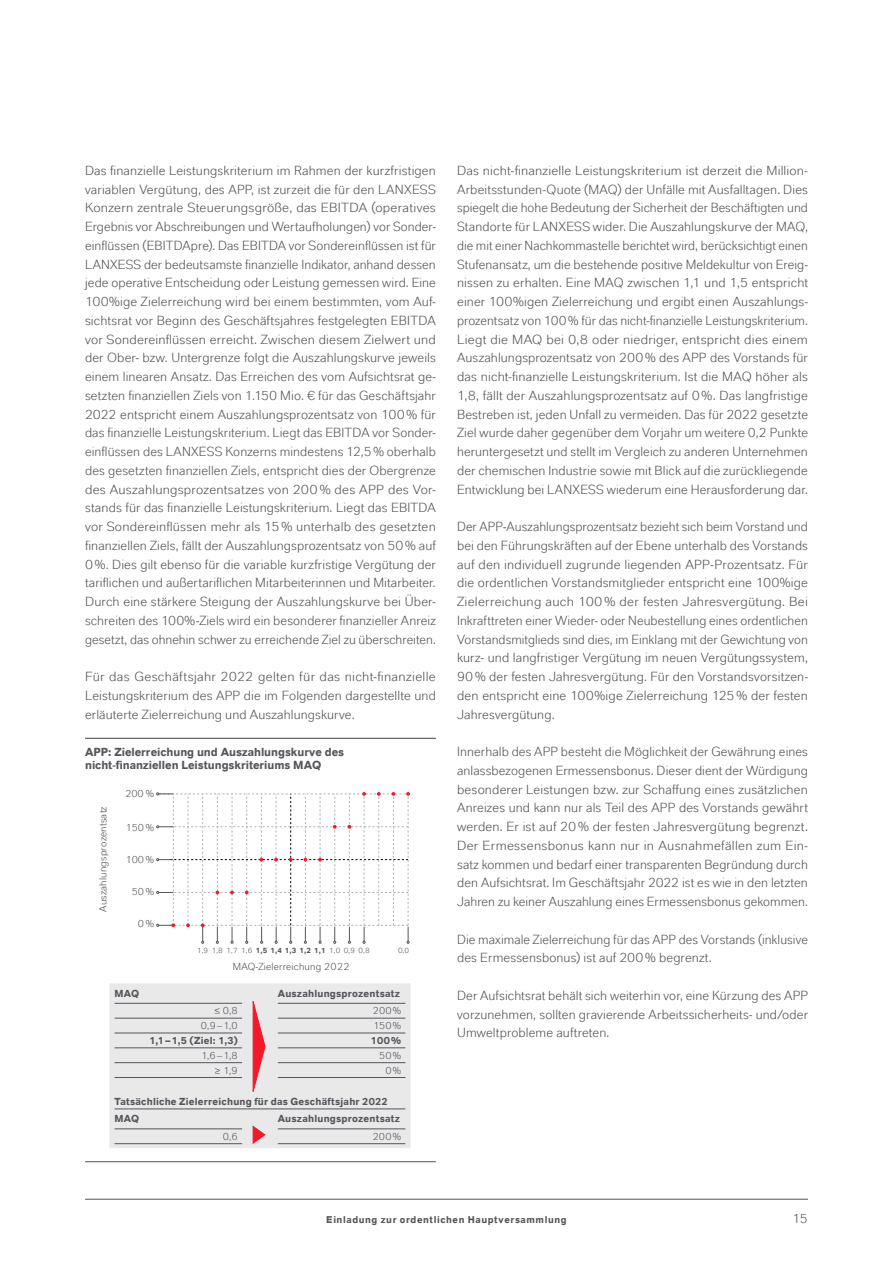
<style>
.page{position:relative;width:893px;height:1263px;background:#fff}
.page>*{position:absolute;margin:0;border:0;box-sizing:border-box;transform-origin:0 0}
.t1{font:13.2px/18.8px "Lanxess";letter-spacing:.005em;color:#54565a;text-align:justify}
.t2{font:700 11.7px/14px "Lanxess";letter-spacing:-.005em;color:#55565a}
.t3{font:700 10.2px/17.9px "Lanxess";letter-spacing:.02em;color:#54565a}
.t4{font:10.2px "Lanxess";color:#54565a}
.t5{font:10.2px "Lanxess";letter-spacing:.02em;color:#55565a}
.t6{font:10.05px "Lanxess";letter-spacing:.015em;color:#55565a}
.t7{font:700 9.75px "Lanxess";letter-spacing:.06em;color:#54565a}
.t8{font:7.5px "Lanxess";color:#55565a}
.s1{font-weight:700}
</style>
<div class="page">
<hr style="left:85px;top:1199px;width:723px;height:1px;background:#54565a">
<hr style="left:85px;top:738px;width:351px;height:1px;background:#55565a">
<hr style="left:85px;top:1161px;width:351px;height:1px;background:#55565a">
<svg style="left:156px;top:792px;width:254px;height:151px"></svg>
<div style="left:109px;top:983px;width:301px;height:165px;background:#e9e9ea"></div>
<hr style="left:115px;top:1003px;width:127px;height:1px;background:#54565a">
<hr style="left:278px;top:1003px;width:127px;height:1px;background:#54565a">
<hr style="left:115px;top:1128px;width:127px;height:1px;background:#54565a">
<hr style="left:278px;top:1128px;width:127px;height:1px;background:#54565a">
<hr style="left:115px;top:1033px;width:127px;height:1px;background:#54565a">
<hr style="left:115px;top:1047px;width:127px;height:1px;background:#54565a">
<hr style="left:115px;top:1077px;width:127px;height:1px;background:#54565a">
<hr style="left:115px;top:1143px;width:127px;height:1px;background:#54565a">
<hr style="left:115px;top:1018px;width:127px;height:1px;background:#54565a">
<hr style="left:278px;top:1018px;width:127px;height:1px;background:#54565a">
<hr style="left:278px;top:1033px;width:127px;height:1px;background:#54565a">
<hr style="left:278px;top:1047px;width:127px;height:1px;background:#54565a">
<hr style="left:278px;top:1062px;width:127px;height:1px;background:#54565a">
<hr style="left:278px;top:1077px;width:127px;height:1px;background:#54565a">
<hr style="left:115px;top:1109px;width:127px;height:1px;background:#54565a">
<svg style="left:242px;top:1109px;width:36px;height:1px"></svg>
<hr style="left:278px;top:1109px;width:127px;height:1px;background:#54565a">
<hr style="left:278px;top:1143px;width:127px;height:1px;background:#54565a">
<hr style="left:115px;top:1062px;width:127px;height:1px;background:#54565a">
<svg style="left:252px;top:997px;width:14px;height:95px"></svg>
<svg style="left:252px;top:1125px;width:14px;height:19px"></svg>
<p class="t1" style="left:85px;top:160px;width:352px">Das finanzielle Leistungskriterium im Rahmen der kurzfristigen variablen Vergütung, des APP, ist zurzeit die für den LANXESS Konzern zentrale Steuerungsgröße, das EBITDA (operatives Ergebnis vor Abschreibungen und Wertaufholungen) vor Sonder&shy;einflüssen (EBITDApre). Das EBITDA vor Sondereinflüssen ist für LANXESS der bedeutsamste finanzielle Indikator, anhand dessen jede operative Entscheidung oder Leistung gemessen wird. Eine 100%ige Zielerreichung wird bei einem bestimmten, vom Auf&shy;sichtsrat vor Beginn des Geschäftsjahres festgelegten EBITDA vor Sondereinflüssen erreicht. Zwischen diesem Zielwert und der Ober- bzw. Untergrenze folgt die Auszahlungskurve jeweils einem linearen Ansatz. Das Erreichen des vom Aufsichtsrat ge&shy;setzten finanziellen Ziels von 1.150 Mio. € für das Geschäftsjahr 2022 entspricht einem Auszahlungsprozentsatz von 100% für das finanzielle Leistungskriterium. Liegt das EBITDA vor Sonder&shy;einflüssen des LANXESS Konzerns mindestens 12,5% oberhalb des gesetzten finanziellen Ziels, entspricht dies der Obergrenze des Auszahlungsprozentsatzes von 200 % des APP des Vor&shy;stands für das finanzielle Leistungskriterium. Liegt das EBITDA vor Sondereinflüssen mehr als 15 % unterhalb des gesetzten finanziellen Ziels, fällt der Auszahlungsprozentsatz von 50% auf 0%. Dies gilt ebenso für die variable kurzfristige Vergütung der tariflichen und außertariflichen Mitarbeiterinnen und Mitarbeiter.<br>Durch eine stärkere Steigung der Auszahlungskurve bei Über&shy;schreiten des 100%-Ziels wird ein besonderer finanzieller Anreiz gesetzt, das ohnehin schwer zu erreichende Ziel zu überschreiten.</p>
<p class="t1" style="left:85px;top:667px;width:352px">Für das Geschäftsjahr 2022 gelten für das nicht-finanzielle Leistungskriterium des APP die im Folgenden dargestellte und erläuterte Zielerreichung und Auszahlungskurve.</p>
<p class="t2" style="left:85px;top:744px;width:261px">APP: Zielerreichung und Auszahlungskurve des nicht-finanziellen Leistungskriteriums MAQ</p>
<p class="t5" style="left:125px;top:787px;width:30px">200 %</p>
<p class="t5" style="left:126px;top:821px;width:30px">150 %</p>
<p class="t5" style="left:126px;top:853px;width:30px">100 %</p>
<p class="t5" style="left:132px;top:885px;width:24px">50 %</p>
<p class="t5" style="left:138px;top:917px;width:18px">0 %</p>
<p class="t5" style="left:97px;top:912px;width:107px;rotate:-90deg">Auszahlungsprozentsatz</p>
<p class="t8" style="left:197px;top:946px;width:174px">1,9 1,8 1,7 1,6 <span class="s1">1,5 1,4 1,3 1,2 1,1</span> 1,0 0,9 0,8</p>
<p class="t8" style="left:398px;top:946px;width:13px">0,0</p>
<p class="t6" style="left:233px;top:960px;width:118px">MAQ-Zielerreichung 2022</p>
<p class="t3" style="left:115px;top:984px;width:26px">MAQ</p>
<p class="t3" style="left:278px;top:984px;width:124px">Auszahlungsprozentsatz</p>
<p class="t4" style="left:214px;top:1004px;width:25px">≤ 0,8</p>
<p class="t4" style="left:373px;top:1004px;width:30px">200%</p>
<p class="t4" style="left:201px;top:1019px;width:38px">0,9–1,0</p>
<p class="t4" style="left:374px;top:1019px;width:29px">150%</p>
<p class="t3" style="left:150px;top:1031px;width:90px">1,1–1,5 (Ziel: 1,3)</p>
<p class="t3" style="left:371px;top:1031px;width:32px">100%</p>
<p class="t4" style="left:201px;top:1049px;width:38px">1,6–1,8</p>
<p class="t4" style="left:379px;top:1049px;width:23px">50%</p>
<p class="t4" style="left:215px;top:1064px;width:25px">≥ 1,9</p>
<p class="t4" style="left:385px;top:1064px;width:17px">0%</p>
<p class="t3" style="left:115px;top:1091px;width:275px">Tatsächliche Zielerreichung für das Geschäftsjahr 2022<br>MAQ</p>
<p class="t3" style="left:278px;top:1109px;width:124px">Auszahlungsprozentsatz</p>
<p class="t4" style="left:223px;top:1130px;width:16px">0,6</p>
<p class="t4" style="left:373px;top:1130px;width:30px">200%</p>
<p class="t1" style="left:457px;top:160px;width:352px">Das nicht-finanzielle Leistungskriterium ist derzeit die Million-Arbeitsstunden-Quote (MAQ) der Unfälle mit Ausfalltagen. Dies spiegelt die hohe Bedeutung der Sicherheit der Beschäftigten und Standorte für LANXESS wider. Die Auszahlungskurve der MAQ, die mit einer Nachkommastelle berichtet wird, berücksichtigt einen Stufenansatz, um die bestehende positive Meldekultur von Ereig&shy;nissen zu erhalten. Eine MAQ zwischen 1,1 und 1,5 entspricht einer 100%igen Zielerreichung und ergibt einen Auszahlungs&shy;prozentsatz von 100% für das nicht-finanzielle Leistungskriterium.<br>Liegt die MAQ bei 0,8 oder niedriger, entspricht dies einem Auszahlungsprozentsatz von 200% des APP des Vorstands für das nicht-finanzielle Leistungskriterium. Ist die MAQ höher als 1,8, fällt der Auszahlungsprozentsatz auf 0%. Das langfristige Bestreben ist, jeden Unfall zu vermeiden. Das für 2022 gesetzte Ziel wurde daher gegenüber dem Vorjahr um weitere 0,2 Punkte heruntergesetzt und stellt im Vergleich zu anderen Unternehmen der chemischen Industrie sowie mit Blick auf die zurückliegende Entwicklung bei LANXESS wiederum eine Herausforderung dar.</p>
<p class="t1" style="left:457px;top:517px;width:352px">Der APP-Auszahlungsprozentsatz bezieht sich beim Vorstand und bei den Führungskräften auf der Ebene unterhalb des Vorstands auf den individuell zugrunde liegenden APP-Prozentsatz. Für die ordentlichen Vorstandsmitglieder entspricht eine 100%ige Zielerreichung auch 100 % der festen Jahresvergütung. Bei Inkrafttreten einer Wieder- oder Neubestellung eines ordentlichen Vorstandsmitglieds sind dies, im Einklang mit der Gewichtung von kurz- und langfristiger Vergütung im neuen Vergütungssystem, 90% der festen Jahresvergütung. Für den Vorstandsvorsitzen&shy;den entspricht eine 100%ige Zielerreichung 125% der festen Jahresvergütung.</p>
<p class="t1" style="left:457px;top:742px;width:352px">Innerhalb des APP besteht die Möglichkeit der Gewährung eines anlassbezogenen Ermessensbonus. Dieser dient der Würdigung besonderer Leistungen bzw. zur Schaffung eines zusätzlichen Anreizes und kann nur als Teil des APP des Vorstands gewährt werden. Er ist auf 20% der festen Jahresvergütung begrenzt.<br>Der Ermessensbonus kann nur in Ausnahmefällen zum Ein&shy;satz kommen und bedarf einer transparenten Begründung durch den Aufsichtsrat. Im Geschäftsjahr 2022 ist es wie in den letzten Jahren zu keiner Auszahlung eines Ermessensbonus gekommen.</p>
<p class="t1" style="left:457px;top:929px;width:352px">Die maximale Zielerreichung für das APP des Vorstands (inklusive des Ermessensbonus) ist auf 200% begrenzt.</p>
<p class="t1" style="left:457px;top:985px;width:352px">Der Aufsichtsrat behält sich weiterhin vor, eine Kürzung des APP vorzunehmen, sollten gravierende Arbeitssicherheits- und/oder Umweltprobleme auftreten.</p>
<p class="t7" style="left:326px;top:1213px;width:242px">Einladung zur ordentlichen Hauptversammlung</p>
<p class="t1" style="left:792px;top:1208px;width:17px">15</p>
</div>
